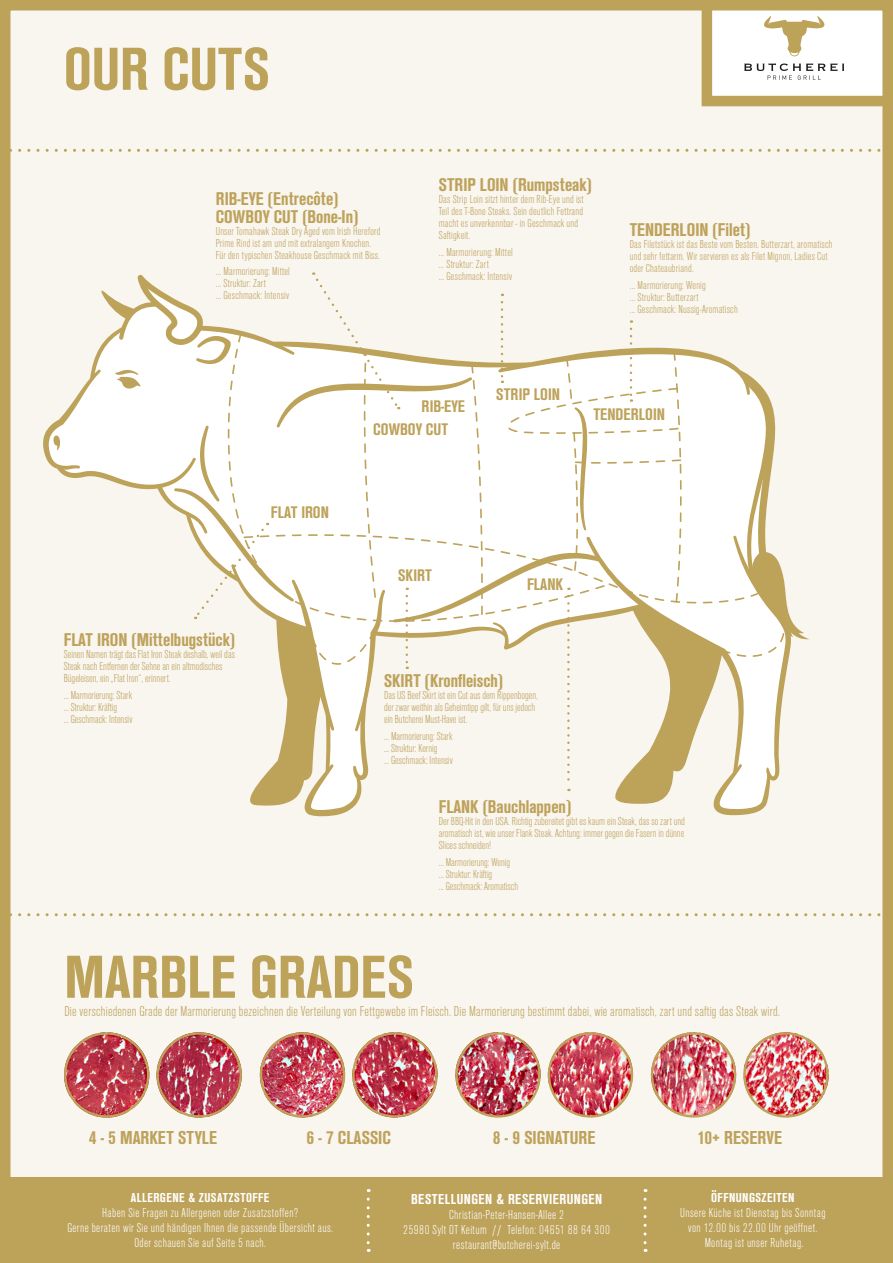
<style>
.page{position:relative;width:893px;height:1263px;background:#fff}
.page>*{position:absolute;margin:0;border:0;box-sizing:border-box;transform-origin:0 0}
.t1{font:700 condensed 63px "Ancona";color:#bda25a}
.t2{font:700 condensed 19.5px "Ancona";color:#bda25a}
.t3{font:700 condensed 19.2px/18px "Ancona";color:#bda25a}
.t4{font:700 condensed 17.55px/23px "Ancona";color:#bda25a}
.t5{font:300 condensed 15px "Ancona";letter-spacing:.015em;color:#bda25a}
.t6{font:700 condensed 15px "Ancona";letter-spacing:.03em;color:#fff}
.t7{font:300 condensed 13.5px/15px "Ancona";letter-spacing:.03em;color:#fff;text-align:center}
.t8{font:700 condensed 13.5px "Ancona";letter-spacing:.03em;color:#fff}
.t9{font:300 condensed 12px/12px "Ancona";letter-spacing:.015em;color:#bda25a}
</style>
<div class="page">
<div style="left:5px;top:5px;width:883px;height:1253px;background:#f9f5ef"></div>
<div style="left:0;top:0;width:893px;height:1263px;border:10px solid #bda25a"></div>
<div style="left:707px;top:5px;width:181px;height:96px;background:#fff"></div>
<div style="left:702px;top:0;width:191px;height:106px;border:10px solid #bda25a"></div>
<svg style="left:764px;top:16px;width:61px;height:40px"></svg>
<svg style="left:744px;top:63px;width:100px;height:17px"></svg>
<svg style="left:10px;top:149px;width:882px;height:3px"></svg>
<svg style="left:10px;top:913px;width:882px;height:3px"></svg>
<svg style="left:43px;top:272px;width:766px;height:545px"></svg>
<img style="left:64px;top:1032px;width:178px;height:86px">
<img style="left:259px;top:1032px;width:179px;height:86px">
<img style="left:455px;top:1032px;width:179px;height:86px">
<img style="left:650px;top:1032px;width:179px;height:86px">
<div style="left:0;top:1178px;width:893px;height:85px;background:#bda25a"></div>
<svg style="left:367px;top:1199px;width:3px;height:53px"></svg>
<svg style="left:644px;top:1199px;width:3px;height:53px"></svg>
<h1 class="t1" style="left:64px;top:31px;width:207px">OUR CUTS</h1>
<h3 class="t3" style="left:216px;top:189px;width:144px">RIB-EYE (Entrecôte)<br>COWBOY CUT (Bone-In)</h3>
<p class="t9" style="left:216px;top:225px;width:166px">Unser Tomahawk Steak Dry Aged vom Irish Hereford<br>Prime Rind ist am und mit extralangem Knochen.<br>Für den typischen Steakhouse Geschmack mit Biss.</p>
<p class="t9" style="left:216px;top:266px;width:76px">... Marmorierung: Mittel ... Struktur: Zart<br>... Geschmack: Intensiv</p>
<h3 class="t3" style="left:439px;top:176px;width:155px">STRIP LOIN (Rumpsteak)</h3>
<p class="t9" style="left:439px;top:194px;width:146px">Das Strip Loin sitzt hinter dem Rib-Eye und ist Teil des T-Bone Steaks. Sein deutlich Fettrand macht es unverkennbar - in Geschmack und Saftigkeit.</p>
<p class="t9" style="left:439px;top:247px;width:76px">... Marmorierung: Mittel ... Struktur: Zart<br>... Geschmack: Intensiv</p>
<h3 class="t3" style="left:630px;top:221px;width:122px">TENDERLOIN (Filet)</h3>
<p class="t9" style="left:630px;top:239px;width:204px">Das Filetstück ist das Beste vom Besten. Butterzart, aromatisch und sehr fettarm. Wir servieren es als Filet Mignon, Ladies Cut oder Chateaubriand.</p>
<p class="t9" style="left:630px;top:280px;width:110px">... Marmorierung: Wenig<br>... Struktur: Butterzart<br>... Geschmack: Nussig-Aromatisch</p>
<h3 class="t4" style="left:271px;top:500px;width:60px">FLAT IRON</h3>
<h3 class="t3" style="left:64px;top:631px;width:173px">FLAT IRON (Mittelbugstück)</h3>
<p class="t9" style="left:64px;top:649px;width:173px">Seinen Namen trägt das Flat Iron Steak deshalb, weil das<br>Steak nach Entfernen der Sehne an ein altmodisches<br>Bügeleisen, ein „Flat Iron“, erinnert.</p>
<p class="t9" style="left:64px;top:690px;width:70px">... Marmorierung: Stark ... Struktur: Kräftig<br>... Geschmack: Intensiv</p>
<h3 class="t4" style="left:373px;top:394px;width:94px;text-indent:48px">RIB-EYE<br>COWBOY CUT</h3>
<h3 class="t4" style="left:496px;top:382px;width:65px">STRIP LOIN</h3>
<h3 class="t4" style="left:593px;top:403px;width:73px">TENDERLOIN</h3>
<h3 class="t4" style="left:398px;top:564px;width:35px">SKIRT</h3>
<h3 class="t4" style="left:527px;top:572px;width:38px">FLANK</h3>
<h3 class="t3" style="left:384px;top:671px;width:120px">SKIRT (Kronfleisch)</h3>
<p class="t9" style="left:384px;top:689px;width:155px">Das US Beef Skirt ist ein Cut aus dem Rippenbogen, der zwar weithin als Geheimtipp gilt, für uns jedoch ein Butcherei Must-Have ist.</p>
<p class="t9" style="left:384px;top:730px;width:70px">... Marmorierung: Stark ... Struktur: Kernig<br>... Geschmack: Intensiv</p>
<h3 class="t3" style="left:439px;top:798px;width:134px">FLANK (Bauchlappen)</h3>
<p class="t9" style="left:439px;top:816px;width:248px;text-align:justify">Der BBQ-Hit in den USA. Richtig zubereitet gibt es kaum ein Steak, das so zart und aromatisch ist, wie unser Flank Steak. Achtung: immer gegen die Fasern in dünne Slices schneiden!</p>
<p class="t9" style="left:439px;top:856px;width:81px">... Marmorierung: Wenig ... Struktur: Kräftig<br>... Geschmack: Aromatisch</p>
<h1 class="t1" style="left:64px;top:939px;width:351px">MARBLE GRADES</h1>
<p class="t5" style="left:64px;top:1003px;width:717px">Die verschiedenen Grade der Marmorierung bezeichnen die Verteilung von Fettgewebe im Fleisch. Die Marmorierung bestimmt dabei, wie aromatisch, zart und saftig das Steak wird.</p>
<h2 class="t2" style="left:89px;top:1125px;width:130px">4 - 5 MARKET STYLE</h2>
<h2 class="t2" style="left:307px;top:1125px;width:86px">6 - 7 CLASSIC</h2>
<h2 class="t2" style="left:493px;top:1125px;width:104px">8 - 9 SIGNATURE</h2>
<h2 class="t2" style="left:697px;top:1125px;width:86px">10+ RESERVE</h2>
<p class="t8" style="left:131px;top:1190px;width:140px">ALLERGENE &amp; ZUSATZSTOFFE</p>
<p class="t7" style="left:67px;top:1206px;width:267px">Haben Sie Fragen zu Allergenen oder Zusatzstoffen?<br>Gerne beraten wir Sie und händigen Ihnen die passende Übersicht aus.<br>Oder schauen Sie auf Seite 5 nach.</p>
<p class="t6" style="left:411px;top:1190px;width:193px">BESTELLUNGEN &amp; RESERVIERUNGEN</p>
<p class="t7" style="left:403px;top:1207px;width:208px">Christian-Peter-Hansen-Allee 2<br>25980 Sylt OT Keitum // Telefon: 04651 88 64 300 restaurant@butcherei-sylt.de</p>
<p class="t8" style="left:711px;top:1190px;width:85px">ÖFFNUNGSZEITEN</p>
<p class="t7" style="left:680px;top:1206px;width:147px">Unsere Küche ist Dienstag bis Sonntag von 12.00 bis 22.00 Uhr geöffnet.<br>Montag ist unser Ruhetag.</p>
</div>
